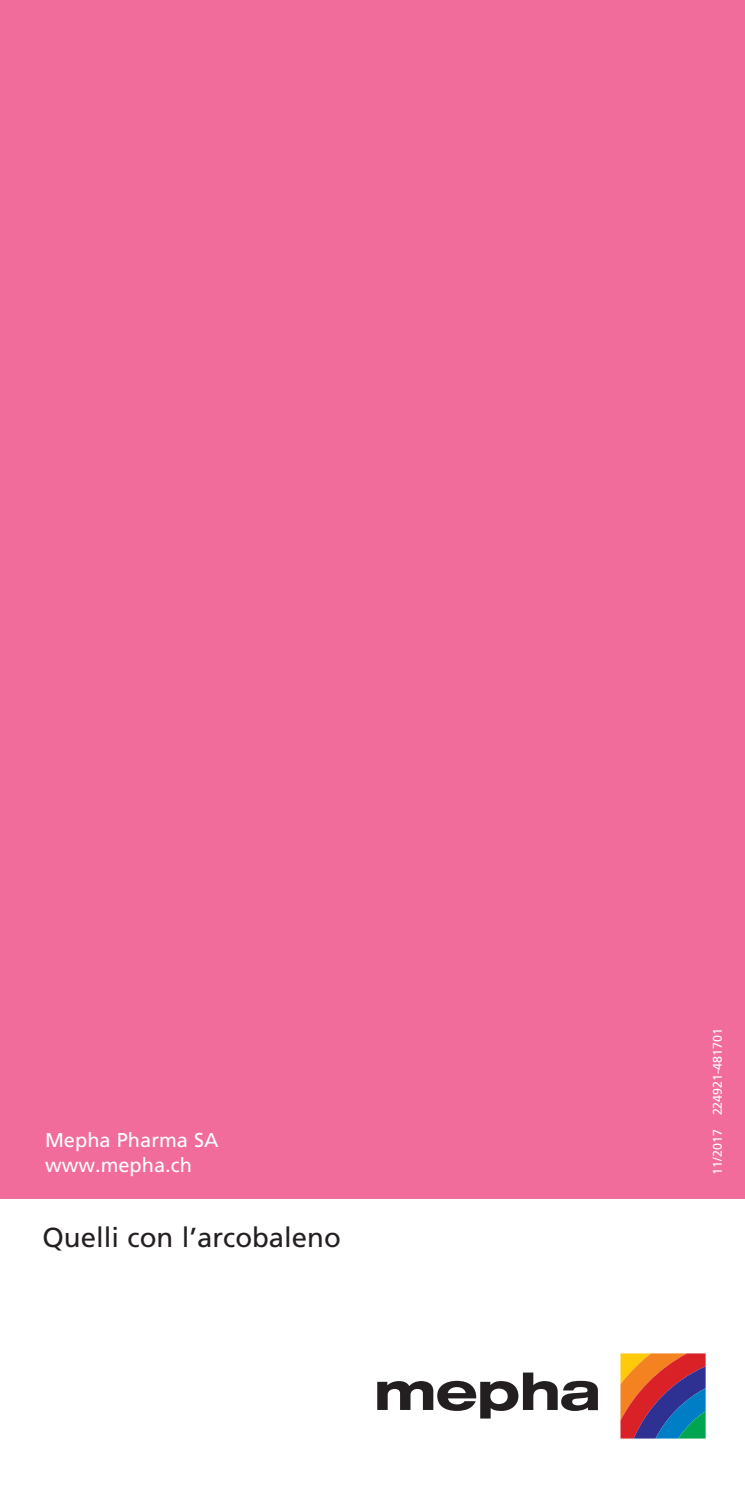
<style>
.page{position:relative;width:745px;height:1489px;background:#fff}
.page>*{position:absolute;margin:0;border:0;box-sizing:border-box;transform-origin:0 0}
.t1{font:27.5px "Frutiger LT Std";color:#231f20}
.t2{font:20px/25px "Frutiger LT Std";color:#fff}
.t3{font:12.5px "Frutiger LT Std";color:#fff}
</style>
<div class="page">
<div style="left:0;top:0;width:744px;height:1198px;background:#f16c9a"></div>
<svg style="left:377px;top:1372px;width:220px;height:46px"></svg>
<svg style="left:620px;top:1353px;width:85px;height:85px"></svg>
<p class="t2" style="left:45px;top:1128px;width:175px">Mepha Pharma SA www.mepha.ch</p>
<h1 class="t1" style="left:43px;top:1226px;width:299px">Quelli con l’arcobaleno</h1>
<p class="t3" style="left:712px;top:1175px;width:149px;rotate:-90deg">11/2017 224921-481701</p>
</div>
